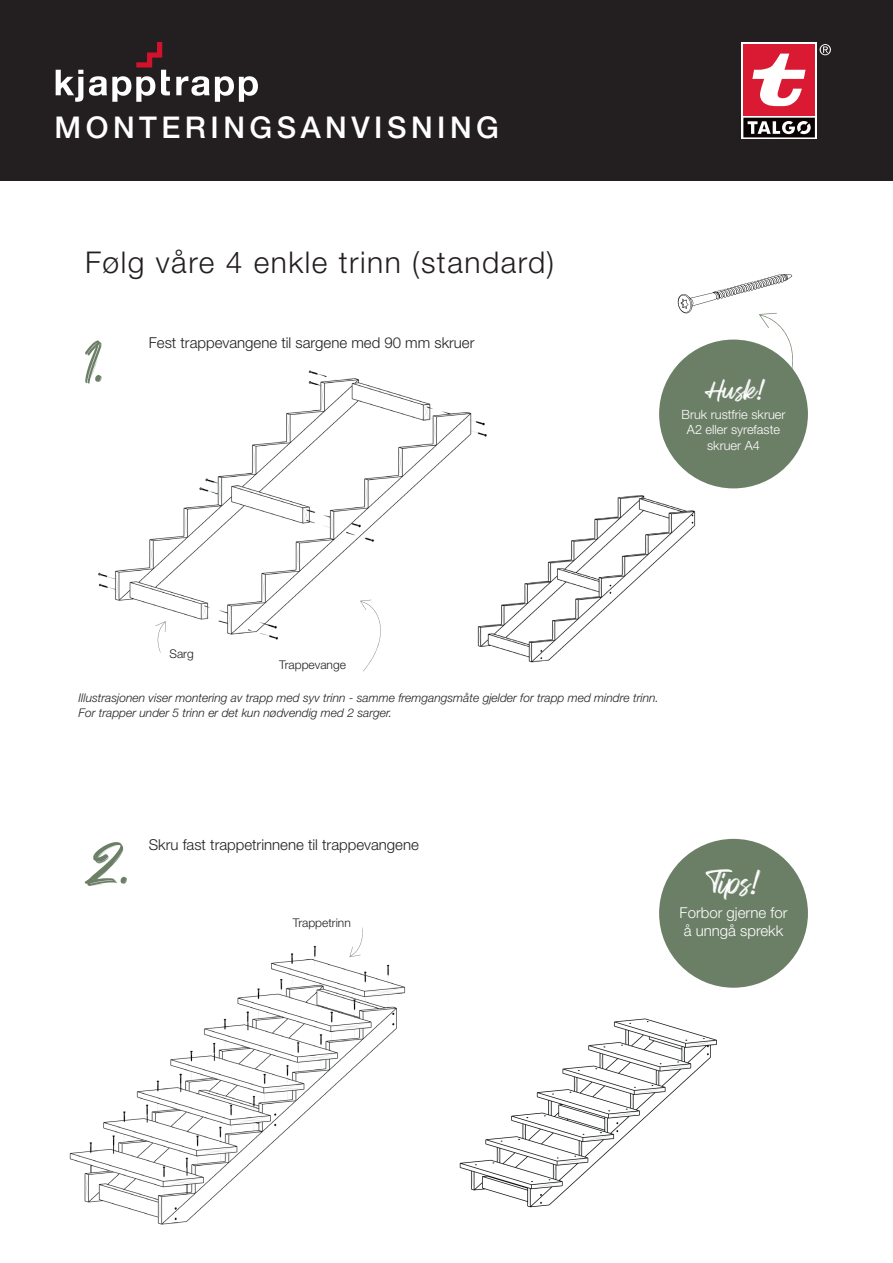
<style>
.page{position:relative;width:893px;height:1263px;background:#fff}
.page>*{position:absolute;margin:0;border:0;box-sizing:border-box;transform-origin:0 0}
.t1{font:60px "Keypass";color:#6b7e66}
.Hovedtittel{font:300 30px "Helvetica Neue LT Std";letter-spacing:.05em;color:#231f20}
.t2{font:500 30px "Helvetica Neue LT Std";letter-spacing:.15em;color:#fff}
.t3{font:30px "Keypass";color:#fff}
.t4{font:25.5px "Keypass";color:#fff}
.t5{font:300 15px "Helvetica Neue LT Std";color:#231f20}
.t6{font:300 15px "Helvetica Neue LT Std";color:#fff}
.t7{font:300 12.75px/15.3px "Helvetica Neue LT Std";color:#fff;text-align:center}
.t8{font:italic 300 12px "Helvetica Neue LT Std";color:#231f20}
.t9{font:300 12px "Helvetica Neue LT Std";color:#231f20}
</style>
<div class="page">
<div style="left:0;top:0;width:893px;height:181px;background:#231f20"></div>
<svg style="left:56px;top:42px;width:202px;height:60px"></svg>
<div style="left:741px;top:42px;width:76px;height:97px;background:linear-gradient(to right,#fff,#fff)"></div>
<div style="left:743px;top:44px;width:72px;height:72px;background:#da1a32"></div>
<svg style="left:752px;top:54px;width:53px;height:52px"></svg>
<div style="left:743px;top:118px;width:72px;height:19px;background:#0a0203"></div>
<svg style="left:748px;top:121px;width:63px;height:13px"></svg>
<svg style="left:820px;top:44px;width:11px;height:11px"></svg>
<img style="left:98px;top:370px;width:389px;height:270px">
<img style="left:677px;top:274px;width:116px;height:40px">
<svg style="left:759px;top:313px;width:34px;height:56px"></svg>
<div style="left:659px;top:340px;width:149px;height:148px;background:#6b7e66;border-radius:50%"></div>
<div style="left:659px;top:839px;width:149px;height:149px;background:#6b7e66;border-radius:50%"></div>
<img style="left:69px;top:946px;width:337px;height:279px">
<svg style="left:349px;top:927px;width:14px;height:30px"></svg>
<img style="left:459px;top:1018px;width:258px;height:190px">
<div style="left:58px;top:361px;width:96px;height:91px;background:#fff"></div>
<svg style="left:360px;top:600px;width:21px;height:71px"></svg>
<svg style="left:155px;top:621px;width:11px;height:32px"></svg>
<img style="left:465px;top:488px;width:231px;height:175px">
<h2 class="t2" style="left:55px;top:110px;width:446px">MONTERINGSANVISNING</h2>
<p class="Hovedtittel" style="left:85px;top:244px;width:471px">Følg våre 4 enkle trinn (standard)</p>
<p class="t1" style="left:85px;top:331px;width:23px">1.</p>
<p class="t5" style="left:149px;top:333px;width:327px">Fest trappevangene til sargene med 90 mm skruer</p>
<p class="t4" style="left:701px;top:375px;width:66px">Husk!</p>
<p class="t7" style="left:681px;top:407px;width:105px">Bruk rustfrie skruer<br>A2 eller syrefaste</p>
<p class="t7" style="left:707px;top:437px;width:54px">skruer A4</p>
<p class="t9" style="left:169px;top:647px;width:26px">Sarg</p>
<p class="t9" style="left:279px;top:658px;width:68px">Trappevange</p>
<p class="t8" style="left:79px;top:691px;width:582px">Illustrasjonen viser montering av trapp med syv trinn - samme fremgangsmåte gjelder for trapp med mindre trinn.</p>
<p class="t8" style="left:79px;top:705px;width:315px">For trapper under 5 trinn er det kun nødvendig med 2 sarger.</p>
<p class="t1" style="left:85px;top:833px;width:49px">2.</p>
<p class="t5" style="left:149px;top:835px;width:272px">Skru fast trappetrinnene til trappevangene</p>
<p class="t9" style="left:293px;top:915px;width:60px">Trappetrinn</p>
<p class="t3" style="left:706px;top:866px;width:57px">Tips!</p>
<p class="t6" style="left:680px;top:903px;width:109px">Forbor gjerne for</p>
<p class="t6" style="left:684px;top:921px;width:101px">å unngå sprekk</p>
</div>
